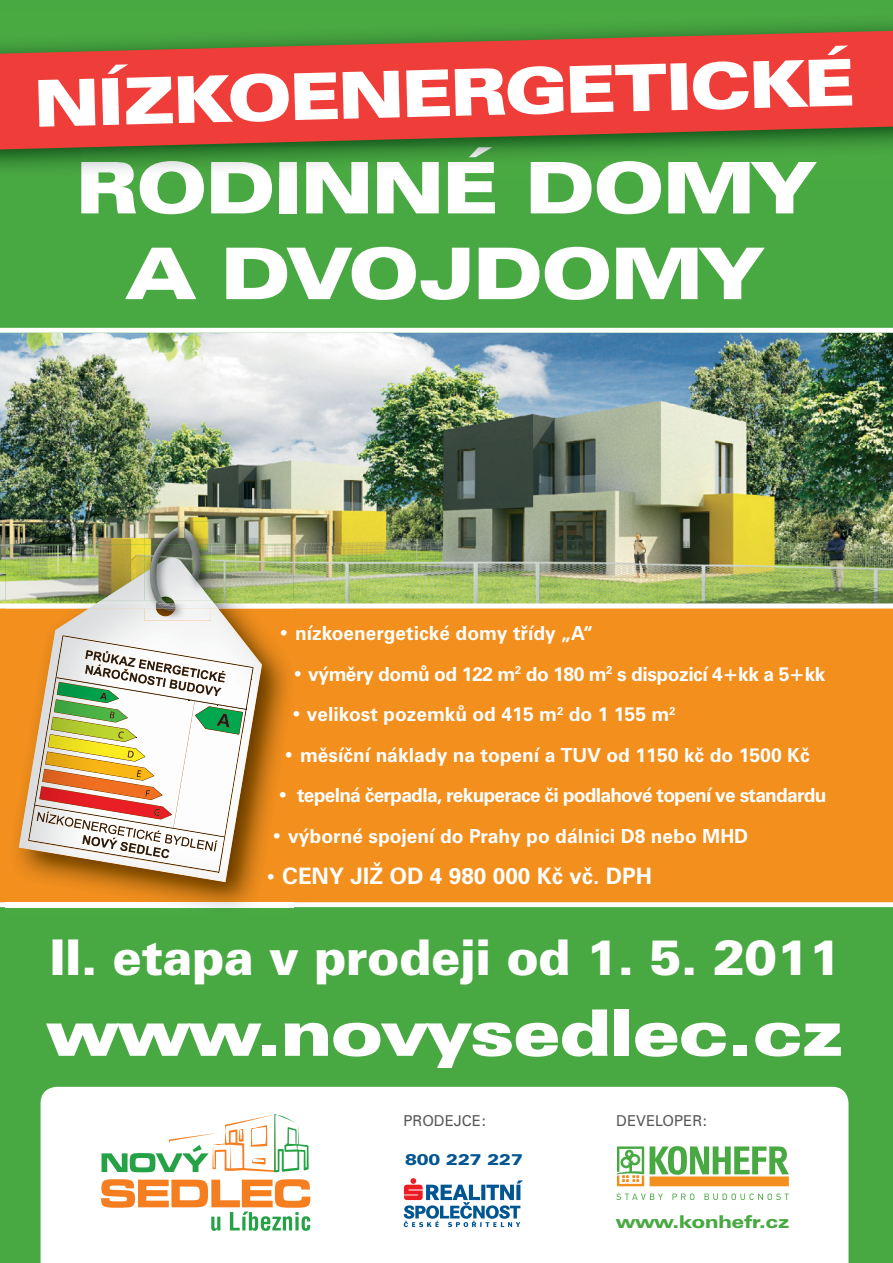
<style>
.page{position:relative;width:893px;height:1263px;background:#48a942}
.page>*{position:absolute;margin:0;border:0;box-sizing:border-box;transform-origin:0 0}
.t1{font:900 expanded 71.4px/85.7px "Zurich BTCE";color:#fff;text-align:center}
.t2{font:900 expanded 64.8px "Zurich BTCE";color:#fff}
.t3{font:900 expanded 64.35px "Zurich BTCE";color:#fff}
.t4{font:900 49.35px "Zurich BTCE";letter-spacing:-.01em;color:#fff}
.t5{font:700 22.65px "Zurich BTCE";color:#fff}
.t6{font:700 19.5px "Zurich BTCE";color:#fff}
.t7{font:700 19.5px "Zurich BTCE";letter-spacing:-.04em;color:#fff}
.t8{font:700 19.5px "Zurich BTCE";letter-spacing:-.025em;color:#fff}
.t9{font:900 expanded 17.7px "Zurich BTCE";color:#48a942}
.t10{font:900 expanded 15.6px "Zurich BTCE";color:#005593}
.t11{font:15px "Zurich BTCE";color:#58595b}
.s1{font-size:19.5px}
</style>
<div class="page">
<div style="left:0;top:608px;width:893px;height:299px;background:#f38f1d"></div>
<img style="left:0;top:328px;width:893px;height:280px">
<img style="left:6px;top:544px;width:287px;height:364px">
<svg style="left:212px;top:599px;width:6px;height:5px"></svg>
<img style="left:19px;top:608px;width:243px;height:274px">
<img style="left:101px;top:573px;width:111px;height:28px">
<img style="left:96px;top:601px;width:118px;height:3px">
<img style="left:89px;top:604px;width:129px;height:4px">
<img style="left:28px;top:635px;width:226px;height:238px">
<img style="left:52px;top:738px;width:93px;height:9px">
<img style="left:63px;top:635px;width:190px;height:33px">
<img style="left:56px;top:635px;width:7px;height:42px">
<svg style="left:52px;top:677px;width:4px;height:25px"></svg>
<img style="left:56px;top:677px;width:29px;height:22px">
<img style="left:32px;top:701px;width:20px;height:108px">
<div style="left:173px;top:738px;width:22px;height:71px;background:#fdfdfd"></div>
<img style="left:222px;top:738px;width:21px;height:110px">
<img style="left:28px;top:827px;width:3px;height:14px">
<img style="left:54px;top:699px;width:31px;height:11px">
<img style="left:54px;top:710px;width:31px;height:2px">
<img style="left:54px;top:712px;width:31px;height:5px">
<img style="left:53px;top:717px;width:32px;height:12px">
<svg style="left:51px;top:717px;width:2px;height:12px"></svg>
<img style="left:51px;top:729px;width:85px;height:13px">
<img style="left:48px;top:747px;width:97px;height:4px">
<img style="left:45px;top:751px;width:109px;height:18px">
<img style="left:42px;top:769px;width:120px;height:17px">
<img style="left:57px;top:682px;width:28px;height:21px">
<img style="left:39px;top:786px;width:133px;height:23px">
<svg style="left:85px;top:650px;width:169px;height:88px;background:#c8d4c1"></svg>
<svg style="left:128px;top:751px;width:6px;height:6px"></svg>
<svg style="left:137px;top:770px;width:4px;height:7px"></svg>
<svg style="left:145px;top:790px;width:17px;height:10px"></svg>
<svg style="left:31px;top:809px;width:194px;height:64px;background:#d6c4b5"></svg>
<img style="left:144px;top:521px;width:67px;height:36px">
<img style="left:144px;top:557px;width:67px;height:64px">
<svg style="left:172px;top:527px;width:6px;height:4px"></svg>
<img style="left:159px;top:531px;width:19px;height:13px">
<img style="left:150px;top:544px;width:17px;height:25px">
<img style="left:150px;top:564px;width:11px;height:37px">
<svg style="left:156px;top:596px;width:20px;height:15px"></svg>
<svg style="left:185px;top:528px;width:12px;height:16px"></svg>
<img style="left:189px;top:544px;width:11px;height:38px">
<svg style="left:192px;top:571px;width:5px;height:11px"></svg>
<img style="left:81px;top:151px;width:736px;height:27px">
<svg style="left:0;top:30px;width:893px;height:121px;background:#c84e38"></svg>
<div style="left:41px;top:1087px;width:807px;height:176px;background:#fff"></div>
<svg style="left:617px;top:1146px;width:172px;height:40px"></svg>
<svg style="left:616px;top:1193px;width:47px;height:7px"></svg>
<svg style="left:672px;top:1193px;width:22px;height:7px"></svg>
<svg style="left:704px;top:1193px;width:85px;height:7px"></svg>
<svg style="left:101px;top:1179px;width:209px;height:51px;background:#eccba4"></svg>
<svg style="left:102px;top:1114px;width:207px;height:59px;background:#e3ecdc"></svg>
<svg style="left:404px;top:1178px;width:119px;height:49px;background:#a9bbd0"></svg>
<h2 class="t2" style="left:34px;top:63px;width:821px;rotate:-1deg">NÍZKOENERGETICKÉ</h2>
<h1 class="t1" style="left:77px;top:146px;width:738px">RODINNÉ DOMY<br>A DVOJDOMY</h1>
<p class="t6" style="left:278px;top:626px;width:316px">• nízkoenergetické domy třídy „A“</p>
<p class="t8" style="left:292px;top:666px;width:535px">• výměry domů od 122 m<sup>2</sup> do 180 m<sup>2</sup> s dispozicí 4+kk a 5+kk</p>
<p class="t6" style="left:291px;top:707px;width:386px">• velikost pozemků od 415 m<sup>2</sup> do 1 155 m<sup>2</sup></p>
<p class="t6" style="left:283px;top:748px;width:528px">• měsíční náklady na topení a TUV od 1150 kč do 1500 Kč</p>
<p class="t7" style="left:277px;top:788px;width:551px">• tepelná čerpadla, rekuperace či podlahové topení ve standardu</p>
<p class="t6" style="left:271px;top:829px;width:479px">• výborné spojení do Prahy po dálnici D8 nebo MHD</p>
<p class="t5" style="left:265px;top:867px;width:388px"><span class="s1">•</span> CENY JIŽ OD 4 980 000 Kč vč. DPH</p>
<h3 class="t4" style="left:49px;top:928px;width:793px">II. etapa v prodeji od 1. 5. 2011</h3>
<h3 class="t3" style="left:47px;top:996px;width:798px">www.novysedlec.cz</h3>
<p class="t11" style="left:404px;top:1111px;width:85px">PRODEJCE:</p>
<p class="t10" style="left:405px;top:1149px;width:119px">800 227 227</p>
<p class="t11" style="left:616px;top:1111px;width:93px">DEVELOPER:</p>
<p class="t9" style="left:616px;top:1210px;width:175px">www.konhefr.cz</p>
</div>
